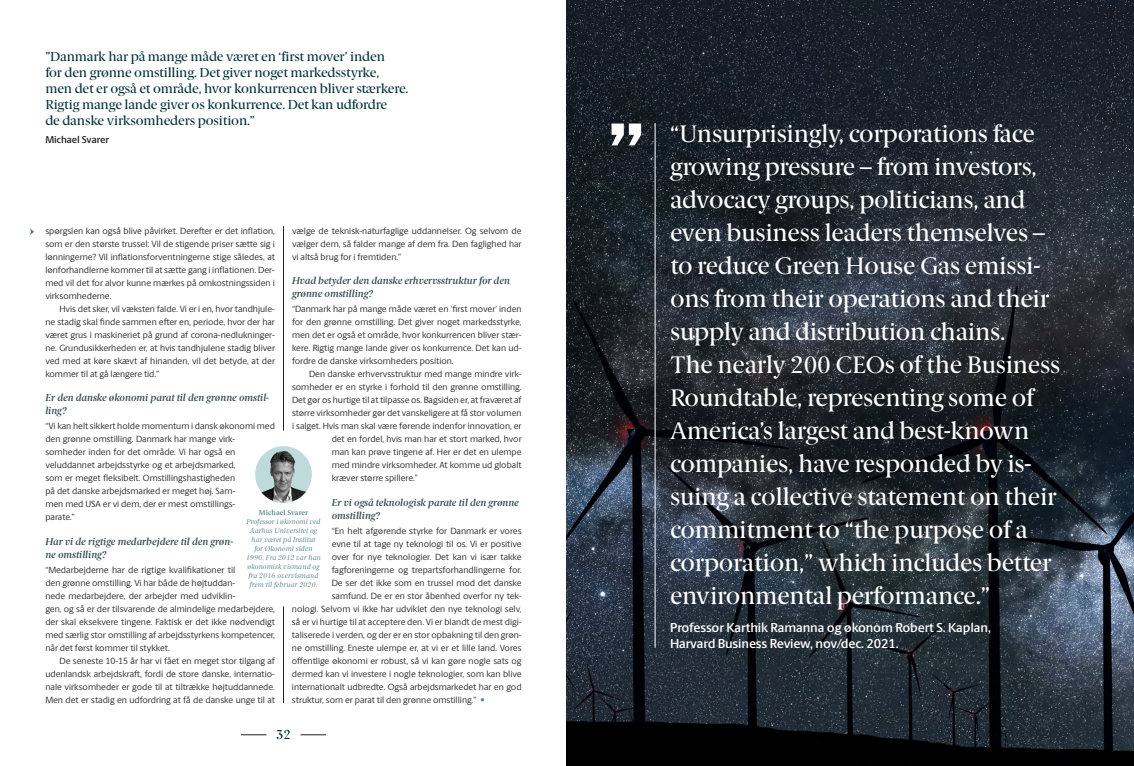
<style>
.page{position:relative;width:1134px;height:766px;background:#fff}
.page>*{position:absolute;margin:0;border:0;box-sizing:border-box;transform-origin:0 0}
.t1{font:900 75.4px "Berlingske Sans";color:#fff}
.t2{font:500 24px/33px "Berlingske Serif";letter-spacing:-.01em;color:#fff}
.t3{font:500 13px/16px "Berlingske Serif";letter-spacing:-.01em;color:#003135}
.t4{font:13px/16px "Berlingske Sans D Bd";letter-spacing:-.01em;color:#fff}
.t5{font:italic 10px/13px "Berlingske Serif D Bd";color:#344c4f}
.t6{font:10px "Berlingske Sans D Bd";letter-spacing:-.01em;color:#231f20}
.t7{font:9px/13px "Berlingske Sans";color:#231f20;text-align:justify}
.t8{font:italic 7px/9px "Berlingske Serif";letter-spacing:.02em;color:#4d7c88;text-align:center}
.t9{font:7px "Berlingske Serif D Bd";letter-spacing:.02em;color:#4d7c88}
.s1{color:#4d7c88}
</style>
<div class="page">
<svg style="left:300px;top:734px;width:26px;height:1px"></svg>
<svg style="left:241px;top:734px;width:25px;height:1px"></svg>
<img style="left:567px;top:0;width:567px;height:765px">
<svg style="left:1108px;top:7px;width:17px;height:17px"></svg>
<img style="left:257px;top:446px;width:55px;height:56px">
<hr style="left:283px;top:226px;width:1px;height:204px;background:#231f20">
<hr style="left:283px;top:606px;width:1px;height:96px;background:#231f20">
<hr style="left:655px;top:123px;width:1px;height:524px;background:#fff">
<svg style="left:30px;top:228px;width:4px;height:7px"></svg>
<p class="t3" style="left:45px;top:48px;width:365px">”Danmark har på mange måde været en ‘first mover’ inden<br>for den grønne omstilling. Det giver noget markedsstyrke, men det er også et område, hvor konkurrencen bliver stærkere.<br>Rigtig mange lande giver os konkurrence. Det kan udfordre<br>de danske virksomheders position.”</p>
<p class="t6" style="left:45px;top:132px;width:65px">Michael Svarer</p>
<p class="t7" style="left:45px;top:224px;width:231px">spørgslen kan også blive påvirket. Derefter er det inflation, som er den største trussel: Vil de stigende priser sætte sig i lønningerne? Vil inflationsforventningerne stige således, at lønforhandlerne kommer til at sætte gang i inflationen. Der&shy;med vil det for alvor kunne mærkes på omkostningssiden i virksomhederne.</p>
<p class="t7" style="left:45px;top:302px;width:231px;text-indent:14px">Hvis det sker, vil væksten falde. Vi er i en, hvor tandhjule&shy;ne stadig skal finde sammen efter en, periode, hvor der har været grus i maskineriet på grund af corona-nedlukninger&shy;ne. Grundusikkerheden er, at hvis tandhjulene stadig bliver ved med at køre skævt af hinanden, vil det betyde, at der kommer til at gå længere tid.”</p>
<p class="t5" style="left:45px;top:391px;width:225px">Er den danske økonomi parat til den grønne omstil&shy;ling?</p>
<p class="t7" style="left:45px;top:419px;width:231px;text-align:left">“Vi kan helt sikkert holde momentum i dansk økonomi med den grønne omstilling. Danmark har mange virk&shy;somheder inden for det område. Vi har også en veluddannet arbejdsstyrke og et arbejdsmarked,<br>som er meget fleksibelt. Omstillingshastigheden<br>på det danske arbejdsmarked er meget høj. Sam-<br>men med USA er vi dem, der er mest omstillings-<br>parate.”</p>
<p class="t5" style="left:45px;top:534px;width:189px">Har vi de rigtige medarbejdere til den grøn&shy;ne omstilling?</p>
<p class="t7" style="left:45px;top:562px;width:231px;text-align:left">“Medarbejderne har de rigtige kvalifikationer til<br>den grønne omstilling. Vi har både de højtuddan-<br>nede medarbejdere, der arbejder med udviklin-<br>gen, og så er der tilsvarende de almindelige medarbejdere, der skal eksekvere tingene. Faktisk er det ikke nødvendigt med særlig stor omstilling af arbejdsstyrkens kompetencer, når det først kommer til stykket.</p>
<p class="t7" style="left:45px;top:653px;width:231px;text-indent:14px">De seneste 10-15 år har vi fået en meget stor tilgang af udenlandsk arbejdskraft, fordi de store danske, internatio&shy;nale virksomheder er gode til at tiltrække højtuddannede.<br>Men det er stadig en udfordring at få de danske unge til at</p>
<p class="t7" style="left:292px;top:224px;width:231px">vælge de teknisk-naturfaglige uddannelser. Og selvom de vælger dem, så falder mange af dem fra. Den faglighed har vi altså brug for i fremtiden.”</p>
<p class="t5" style="left:292px;top:274px;width:219px">Hvad betyder den danske erhvervsstruktur for den grønne omstilling?</p>
<p class="t7" style="left:292px;top:302px;width:231px">“Danmark har på mange måde været en ‘first mover’ inden for den grønne omstilling. Det giver noget markedsstyrke, men det er også et område, hvor konkurrencen bliver stær&shy;kere. Rigtig mange lande giver os konkurrence. Det kan ud&shy;fordre de danske virksomheders position.</p>
<p class="t7" style="left:309px;top:367px;width:214px">Den danske erhvervsstruktur med mange mindre virk-</p>
<p class="t7" style="left:292px;top:380px;width:231px">somheder er en styrke i forhold til den grønne omstilling.</p>
<p class="t7" style="left:292px;top:393px;width:231px">Det gør os hurtige til at tilpasse os. Bagsiden er, at fraværet af</p>
<p class="t7" style="left:292px;top:406px;width:231px">større virksomheder gør det vanskeligere at få stor volumen</p>
<p class="t7" style="left:292px;top:419px;width:231px">i salget. Hvis man skal være førende indenfor innovation, er</p>
<p class="t7" style="left:332px;top:432px;width:191px">det en fordel, hvis man har et stort marked, hvor</p>
<p class="t7" style="left:332px;top:445px;width:191px">man kan prøve tingene af. Her er det en ulempe</p>
<p class="t7" style="left:332px;top:458px;width:191px">med mindre virksomheder. At komme ud globalt</p>
<p class="t7" style="left:332px;top:471px;width:88px">kræver større spillere.”</p>
<p class="t5" style="left:332px;top:495px;width:189px">Er vi også teknologisk parate til den grønne omstilling?</p>
<p class="t7" style="left:332px;top:523px;width:191px">“En helt afgørende styrke for Danmark er vores</p>
<p class="t7" style="left:332px;top:536px;width:191px">evne til at tage ny teknologi til os. Vi er positive</p>
<p class="t7" style="left:332px;top:549px;width:191px">over for nye teknologier. Det kan vi især takke</p>
<p class="t7" style="left:332px;top:562px;width:191px">fagforeningerne og trepartsforhandlingerne for.</p>
<p class="t7" style="left:332px;top:575px;width:191px">De ser det ikke som en trussel mod det danske</p>
<p class="t7" style="left:332px;top:588px;width:191px">samfund. De er en stor åbenhed overfor ny tek-</p>
<p class="t7" style="left:292px;top:601px;width:231px">nologi. Selvom vi ikke har udviklet den nye teknologi selv,</p>
<p class="t7" style="left:292px;top:614px;width:231px">så er vi hurtige til at acceptere den. Vi er blandt de mest digi-</p>
<p class="t7" style="left:292px;top:627px;width:231px">taliserede i verden, og der er en stor opbakning til den grøn-</p>
<p class="t7" style="left:292px;top:640px;width:231px">ne omstilling. Eneste ulempe er, at vi er et lille land. Vores</p>
<p class="t7" style="left:292px;top:653px;width:231px">offentlige økonomi er robust, så vi kan gøre nogle sats og</p>
<p class="t7" style="left:292px;top:666px;width:231px">dermed kan vi investere i nogle teknologier, som kan blive</p>
<p class="t7" style="left:292px;top:679px;width:231px">internationalt udbredte. Også arbejdsmarkedet har en god</p>
<p class="t7" style="left:292px;top:692px;width:194px">struktur, som er parat til den grønne omstilling.” <span class="s1">•</span></p>
<p class="t9" style="left:259px;top:508px;width:51px">Michael Svarer</p>
<p class="t8" style="left:246px;top:517px;width:76px">Professor i økonomi ved<br>Aarhus Universitet og har været på Institut<br>for Økonomi siden<br>1990. Fra 2012 var han økonomisk vismand og fra 2016 overvismand frem til februar 2020.</p>
<h3 class="t3" style="left:276px;top:726px;width:16px">32</h3>
<h1 class="t1" style="left:609px;top:93px;width:36px">”</h1>
<p class="t2" style="left:670px;top:116px;width:392px">“Unsurprisingly, corporations face growing pressure – from investors, advocacy groups, politicians, and even business leaders themselves – to reduce Green House Gas emissi&shy;ons from their operations and their supply and distribution chains.<br>The nearly 200 CEOs of the Business Roundtable, representing some of America’s largest and best-known companies, have responded by is&shy;suing a collective statement on their commitment to “the purpose of a corporation,” which includes better environmental performance.”</p>
<h3 class="t4" style="left:670px;top:618px;width:322px">Professor Karthik Ramanna og økonom Robert S. Kaplan,<br>Harvard Business Review, nov/dec. 2021.</h3>
</div>
